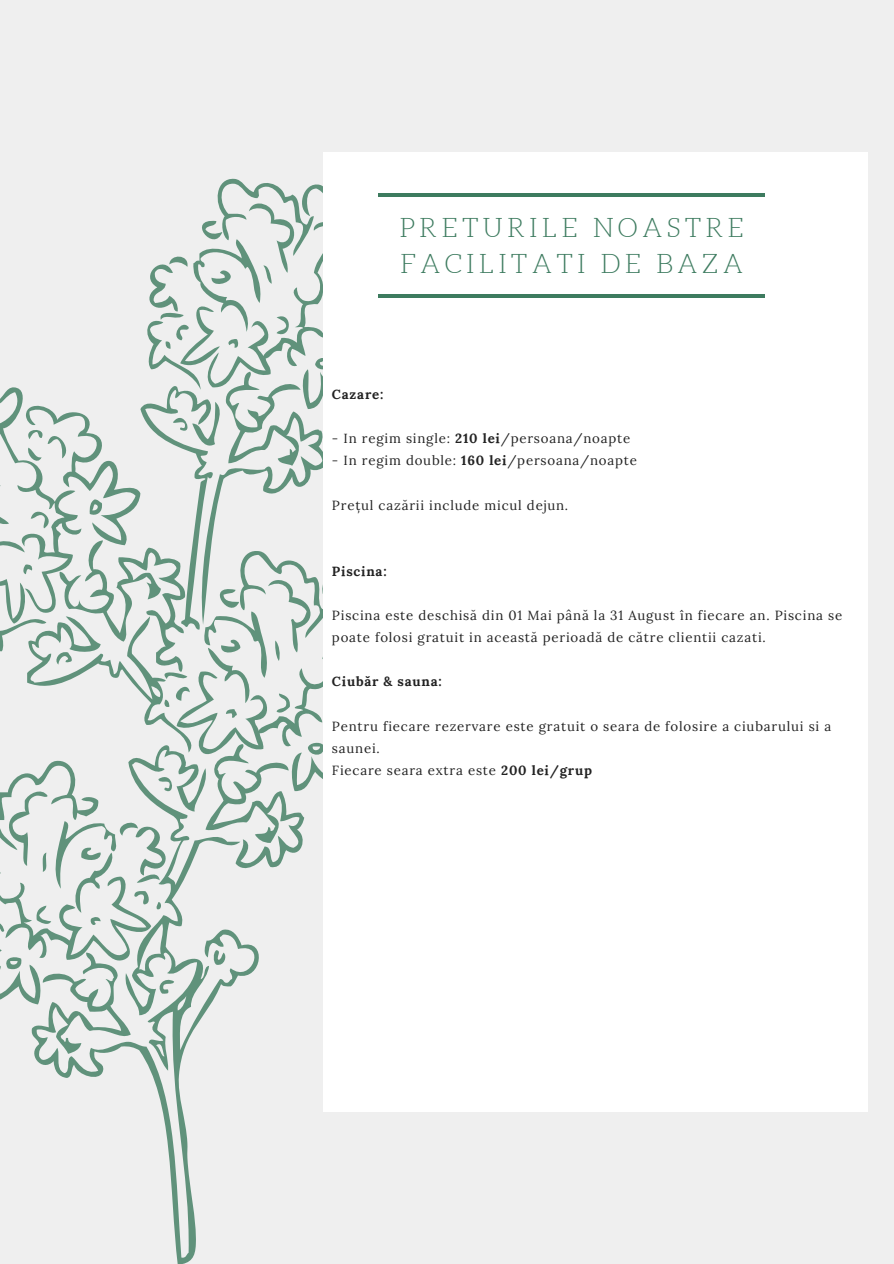
<style>
.page{position:relative;width:894px;height:1264px;background:#fff}
.page>*{position:absolute;margin:0;border:0;box-sizing:border-box;transform-origin:0 0}
.t1{font:300 26.55px "Aleo";letter-spacing:.16em;color:#3d7b5f}
.t2{font:13.2px/22px "Lora";letter-spacing:.06em;color:#222}
.t3{font:700 13.2px "Lora";letter-spacing:.06em;color:#222}
.s1{font-weight:700}
</style>
<div class="page">
<div style="left:0;top:0;width:893px;height:1263px;background:#efefef"></div>
<svg style="left:31px;top:1006px;width:179px;height:257px"></svg>
<svg style="left:0;top:179px;width:323px;height:827px"></svg>
<div style="left:323px;top:152px;width:544px;height:959px;background:#fff"></div>
<hr style="left:378px;top:294px;width:386px;height:3px;background:#3d7b5f">
<hr style="left:378px;top:193px;width:386px;height:4px;background:#3d7b5f">
<p class="t1" style="left:399px;top:214px;width:346px">PRETURILE NOASTRE</p>
<p class="t1" style="left:400px;top:250px;width:344px">FACILITATI DE BAZA</p>
<p class="t3" style="left:332px;top:386px;width:53px">Cazare:</p>
<p class="t2" style="left:332px;top:427px;width:300px">- In regim single: <span class="s1">210 lei</span>/persoana/noapte</p>
<p class="t2" style="left:332px;top:449px;width:306px">- In regim double: <span class="s1">160 lei</span>/persoana/noapte</p>
<p class="t2" style="left:332px;top:494px;width:237px">Prețul cazării include micul dejun.</p>
<p class="t3" style="left:332px;top:562px;width:56px">Piscina:</p>
<p class="t2" style="left:332px;top:604px;width:511px">Piscina este deschisă din 01 Mai până la 31 August în fiecare an. Piscina se poate folosi gratuit in această perioadă de către clientii cazati.</p>
<p class="t3" style="left:332px;top:673px;width:111px">Ciubăr &amp; sauna:</p>
<p class="t2" style="left:332px;top:714px;width:500px">Pentru fiecare rezervare este gratuit o seara de folosire a ciubarului si a saunei.</p>
<p class="t2" style="left:332px;top:758px;width:261px">Fiecare seara extra este <span class="s1">200 lei/grup</span></p>
</div>
